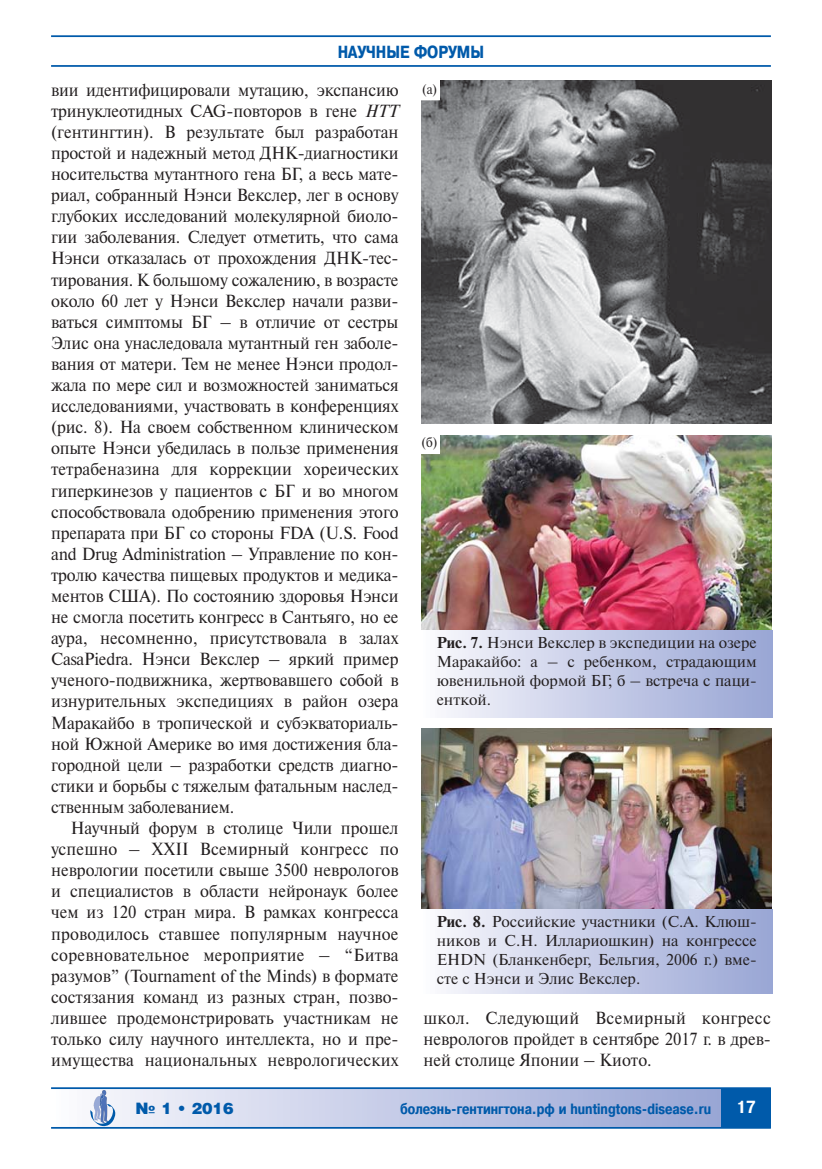
<style>
.page{position:relative;width:822px;height:1169px;background:#fff}
.page>*{position:absolute;margin:0;border:0;box-sizing:border-box;transform-origin:0 0}
.t1{font:17.5px/21.2px "Newton C";color:#231f20;text-align:justify;scale:.95 1}
.t2{font:700 17.5px "Pragmatica Cond C";color:#005aaa}
.t3{font:700 17.5px "Pragmatica Cond C";color:#fff}
.t4{font:15.75px/18.9px "Newton C";color:#231f20;text-align:justify}
.t5{font:900 15.75px "Helios";color:#005aaa}
.t6{font:700 14.88px "Pragmatica Cond C";color:#005aaa}
.t7{font:14px "Newton C";color:#231f20;scale:.9 1}
.s1{font-style:italic}
.s2{font-weight:700}
</style>
<div class="page">
<div style="left:51px;top:1088px;width:670px;height:40px;background:linear-gradient(to right,#f9f9fd,#97a4d4)"></div>
<div style="left:721px;top:1088px;width:49px;height:40px;background:#005aaa"></div>
<hr style="left:51px;top:1087px;width:719px;height:2px;background:#005aaa">
<hr style="left:51px;top:1127px;width:719px;height:1px;background:#005aaa">
<svg style="left:90px;top:1090px;width:25px;height:36px"></svg>
<hr style="left:51px;top:35px;width:719px;height:2px;background:#005aaa">
<hr style="left:51px;top:65px;width:719px;height:2px;background:#005aaa">
<img style="left:421px;top:81px;width:350px;height:342px">
<img style="left:421px;top:435px;width:350px;height:195px">
<img style="left:421px;top:729px;width:350px;height:180px">
<div style="left:420px;top:80px;width:19px;height:20px;background:#fff"></div>
<div style="left:420px;top:434px;width:19px;height:19px;background:#fff"></div>
<div style="left:421px;top:630px;width:350px;height:87px;background:linear-gradient(to right,#faf9fd,#98a5d4)"></div>
<div style="left:421px;top:909px;width:350px;height:84px;background:linear-gradient(to right,#faf9fd,#98a5d4)"></div>
<p class="t2" style="left:337px;top:45px;width:148px">НАУЧНЫЕ ФОРУМЫ</p>
<p class="t1" style="left:51px;top:81px;width:367px">вии идентифицировали мутацию, экспансию тринуклеотидных CAG-по второв в гене <span class="s1">HTT </span>(гентингтин). В результате был разработан простой и надежный метод ДНК-диагностики носительства мутантного гена БГ, а весь мате&shy;риал, собранный Нэнси Векслер, лег в основу глубоких исследований молекулярной биоло&shy;гии заболевания. Следует отметить, что сама Нэнси отказалась от прохождения ДНК-тес&shy;тирования. К большому сожалению, в возрасте около 60 лет у Нэнси Векслер начали разви&shy;ваться симптомы БГ – в отличие от сестры Элис она унаследовала мутантный ген заболе&shy;вания от матери. Тем не менее Нэнси продол&shy;жала по мере сил и возможностей заниматься исследованиями, участвовать в конференциях (рис. 8). На своем собственном клиническом опыте Нэнси убедилась в пользе применения тетрабеназина для коррекции хореических гиперкинезов у пациентов с БГ и во многом способствовала одобрению применения этого препарата при БГ со стороны FDA (U.S. Food and Drug Administration – Управление по кон&shy;тролю качества пищевых продуктов и медика&shy;ментов США). По состоянию здоровья Нэнси не смогла посетить конгресс в Сантьяго, но ее аура, несомненно, присутствовала в залах CasaPiedra. Нэнси Векслер – яркий пример ученого-подвижника, жертвовавшего собой в изнурительных экспедициях в район озера Маракайбо в тропической и субэкваториаль&shy;ной Южной Америке во имя достижения бла&shy;городной цели – разработки средств диагно&shy;стики и борьбы с тяжелым фатальным наслед&shy;ственным заболеванием.</p>
<p class="t1" style="left:51px;top:819px;width:367px;text-indent:20px">Научный форум в столице Чили прошел успешно – XXII Всемирный конгресс по неврологии посетили свы ше 3500 неврологов и специалистов в области нейронаук более чем из 120 стран мира. В рамках конгресса проводилось ставшее популярным научное соревновательное мероприятие – “Битва разумов” (Tournament of the Minds) в формате состязания команд из разных стран, позво&shy;лившее продемонстрировать участникам не только силу научного интеллекта, но и пре&shy;имущества национальных неврологических</p>
<p class="t7" style="left:422px;top:84px;width:18px">(а)</p>
<p class="t7" style="left:421px;top:437px;width:19px">(б)</p>
<p class="t4" style="left:436px;top:635px;width:321px"><span class="s2">Рис. 7.</span> Нэнси Векслер в экспедиции на озере Маракайбо: a – c ребенком, страдающим ювенильной формой БГ; б – встреча с па ци&shy;енткой.</p>
<p class="t4" style="left:436px;top:914px;width:321px"><span class="s2">Рис. 8.</span> Российские участники (С.А. Клюш&shy;ников и С.Н. Иллариошкин) на конгрессе EHDN (Бланкенберг, Бельгия, 2006 г.) вме&shy;сте с Нэнси и Элис Векслер.</p>
<p class="t1" style="left:423px;top:1009px;width:367px">школ. Следующий Всемирный конгресс неврологов пройдет в сентябре 2017 г. в древ&shy;ней столице Японии – Киото.</p>
<p class="t5" style="left:135px;top:1101px;width:100px">№ 1 • 2016</p>
<p class="t6" style="left:400px;top:1104px;width:312px">болезнь-гентингтона.рф и huntingtons-disease.ru</p>
<p class="t3" style="left:736px;top:1100px;width:21px">17</p>
</div>
